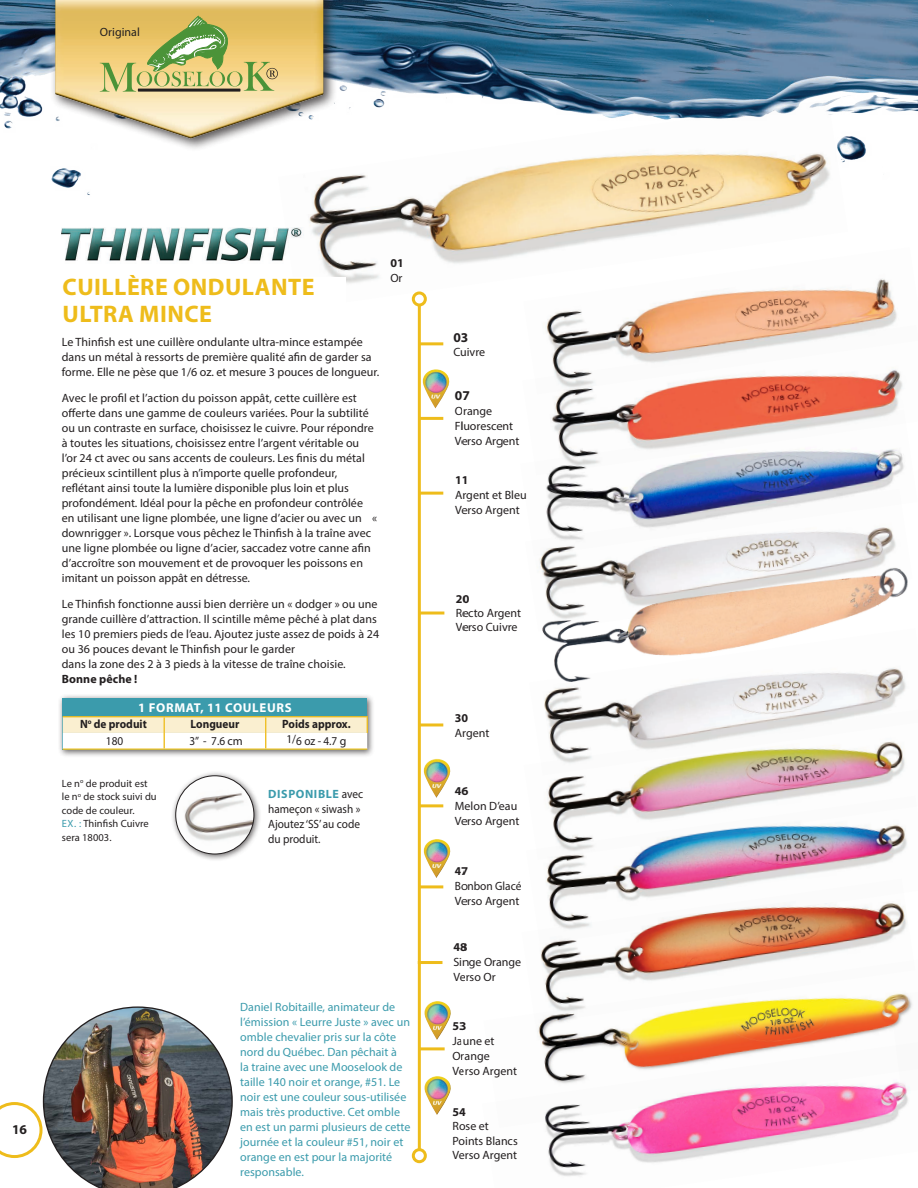
<style>
.page{position:relative;width:918px;height:1188px;background:#fff}
.page>*{position:absolute;margin:0;border:0;box-sizing:border-box;transform-origin:0 0}
.t1{font:700 24px "Myriad Pro";letter-spacing:.02em;color:#eebc1b}
.t2{font:700 13.5px "Myriad Pro";color:#231f20}
.t3{font:700 12.9px "Myriad Pro";letter-spacing:.05em;color:#fff}
.t4{font:12px/15px "Myriad Pro";letter-spacing:.005em;color:#231f20}
.t5{font:12px/15px "Myriad Pro";letter-spacing:.005em;color:#3b9bac}
.t6{font:12px/15px "Myriad Pro";letter-spacing:.005em;color:#231f20;scale:.94 1}
.t7{font:700 12px "Myriad Pro";color:#231f20;scale:.94 1}
.t8{font:700 12px "Myriad Pro";color:#231f20}
.t9{font:12px "Myriad Pro";letter-spacing:.005em;color:#231f20;scale:.95 1}
.t10{font:700 12px "Myriad Pro";color:#231f20;scale:.95 1}
.t11{font:10.5px/13.5px "Myriad Pro";letter-spacing:.005em;color:#231f20}
.s1{color:#3b9bac}
.s2{font-weight:700;color:#3b9bac}
</style>
<div class="page">
<img style="left:0;top:0;width:918px;height:195px">
<div style="left:50px;top:0;width:287px;height:152px;background:#231f20;opacity:.75"></div>
<img style="left:55px;top:0;width:268px;height:139px">
<svg style="left:100px;top:11px;width:178px;height:81px;background:#c8bd6c"></svg>
<img style="left:62px;top:227px;width:216px;height:34px">
<img style="left:278px;top:100px;width:570px;height:209px">
<img style="left:523px;top:247px;width:374px;height:78px">
<img style="left:545px;top:325px;width:358px;height:85px">
<img style="left:423px;top:759px;width:28px;height:39px">
<img style="left:423px;top:839px;width:28px;height:39px">
<img style="left:547px;top:775px;width:351px;height:21px">
<img style="left:546px;top:796px;width:361px;height:83px">
<img style="left:541px;top:879px;width:366px;height:80px">
<hr style="left:418px;top:305px;width:3px;height:845px;background:#eebc1b">
<div style="left:412px;top:291px;width:15px;height:15px;border:3px solid #eebc1b;border-radius:50%"></div>
<div style="left:412px;top:1148px;width:15px;height:15px;border:3px solid #eebc1b;border-radius:50%"></div>
<hr style="left:419px;top:342px;width:24px;height:3px;background:#eebc1b">
<hr style="left:419px;top:417px;width:24px;height:3px;background:#eebc1b">
<hr style="left:419px;top:492px;width:24px;height:3px;background:#eebc1b">
<hr style="left:419px;top:804px;width:24px;height:3px;background:#eebc1b">
<hr style="left:419px;top:885px;width:24px;height:3px;background:#eebc1b">
<div style="left:62px;top:277px;width:284px;height:51px;background:#fff"></div>
<img style="left:539px;top:556px;width:369px;height:72px">
<img style="left:424px;top:1001px;width:27px;height:39px">
<img style="left:537px;top:959px;width:376px;height:83px">
<hr style="left:418px;top:961px;width:24px;height:3px;background:#eebc1b">
<hr style="left:420px;top:612px;width:24px;height:3px;background:#eebc1b">
<img style="left:422px;top:369px;width:28px;height:39px">
<img style="left:424px;top:1076px;width:27px;height:39px">
<img style="left:542px;top:1042px;width:368px;height:134px">
<hr style="left:420px;top:1047px;width:25px;height:3px;background:#eebc1b">
<img style="left:542px;top:410px;width:362px;height:146px">
<img style="left:0;top:1006px;width:233px;height:182px">
<img style="left:542px;top:628px;width:364px;height:147px">
<hr style="left:419px;top:723px;width:24px;height:3px;background:#eebc1b">
<div style="left:58px;top:693px;width:317px;height:65px;background:#231f20;opacity:.7"></div>
<div style="left:63px;top:698px;width:304px;height:52px;background:#3b9bac"></div>
<hr style="left:63px;top:716px;width:101px;height:1px;background:#eebc1b">
<hr style="left:164px;top:716px;width:102px;height:1px;background:#eebc1b">
<hr style="left:266px;top:716px;width:102px;height:1px;background:#eebc1b">
<hr style="left:63px;top:749px;width:101px;height:1px;background:#eebc1b">
<hr style="left:164px;top:749px;width:102px;height:1px;background:#eebc1b">
<hr style="left:266px;top:749px;width:101px;height:1px;background:#eebc1b">
<svg style="left:63px;top:717px;width:305px;height:32px;background:#fbf4df"></svg>
<div style="left:171px;top:771px;width:91px;height:91px;background:#231f20;opacity:.7"></div>
<img style="left:176px;top:776px;width:78px;height:78px;border-radius:39px">
<div style="left:175px;top:775px;width:79px;height:79px;border:1px solid #231f20;border-radius:50%"></div>
<p class="t4" style="left:100px;top:25px;width:42px">Original</p>
<p class="t1" style="left:63px;top:274px;width:253px">CUILLÈRE ONDULANTE</p>
<p class="t1" style="left:63px;top:301px;width:151px">ULTRA MINCE</p>
<p class="t4" style="left:62px;top:334px;width:319px">Le Thinfish est une cuillère ondulante ultra-mince estampée dans un métal à ressorts de première qualité afin de garder sa forme. Elle ne pèse que 1/6 oz. et mesure 3 pouces de longueur.</p>
<p class="t4" style="left:62px;top:390px;width:317px">Avec le profil et l’action du poisson appât, cette cuillère est offerte dans une gamme de couleurs variées. Pour la subtilité ou un contraste en surface, choisissez le cuivre. Pour répondre à toutes les situations, choisissez entre l’argent véritable ou l’or 24 ct avec ou sans accents de couleurs. Les finis du métal précieux scintillent plus à n’importe quelle profondeur, reflétant ainsi toute la lumière disponible plus loin et plus profondément. Idéal pour la pêche en profondeur contrôlée en utilisant une ligne plombée, une ligne d’acier ou avec un « downrigger ». Lorsque vous pêchez le Thinfish à la traîne avec une ligne plombée ou ligne d’acier, saccadez votre canne afin d’accroître son mouvement et de provoquer les poissons en imitant un poisson appât en détresse.</p>
<p class="t4" style="left:62px;top:596px;width:319px">Le Thinfish fonctionne aussi bien derrière un « dodger » ou une grande cuillère d’attraction. Il scintille même pêché à plat dans les 10 premiers pieds de l’eau. Ajoutez juste assez de poids à 24 ou 36 pouces devant le Thinfish pour le garder<br>dans la zone des 2 à 3 pieds à la vitesse de traîne choisie.</p>
<p class="t8" style="left:62px;top:672px;width:77px">Bonne pêche !</p>
<p class="t3" style="left:138px;top:700px;width:155px">1 FORMAT, 11 COULEURS</p>
<p class="t7" style="left:80px;top:718px;width:73px">N<sup>o</sup> de produit</p>
<p class="t7" style="left:191px;top:718px;width:53px">Longueur</p>
<p class="t7" style="left:282px;top:718px;width:74px">Poids approx.</p>
<p class="t6" style="left:106px;top:733px;width:20px">180</p>
<p class="t6" style="left:189px;top:733px;width:58px">3” - 7.6 cm</p>
<p class="t6" style="left:287px;top:733px;width:65px">1/6 oz - 4.7 g</p>
<p class="t11" style="left:62px;top:776px;width:96px">Le n<sup>o</sup> de produit est le n<sup>o</sup> de stock suivi du code de couleur.<br><span class="s1">EX. :</span> Thinfish Cuivre sera 18003.</p>
<p class="t6" style="left:268px;top:786px;width:103px"><span class="s2">DISPONIBLE</span> avec hameçon « siwash »</p>
<p class="t6" style="left:268px;top:816px;width:99px">Ajoutez ‘SS’ au code</p>
<p class="t6" style="left:268px;top:831px;width:57px">du produit.</p>
<p class="t8" style="left:390px;top:257px;width:15px">01</p>
<p class="t4" style="left:390px;top:270px;width:14px">Or</p>
<p class="t2" style="left:12px;top:1122px;width:16px">16</p>
<p class="t5" style="left:240px;top:999px;width:172px">Daniel Robitaille, animateur de l’émission « Leurre Juste » avec un omble chevalier pris sur la côte nord du Québec. Dan pêchait à<br>la traine avec une Mooselook de taille 140 noir et orange, #51. Le noir est une couleur sous-utilisée mais très productive. Cet omble en est un parmi plusieurs de cette journée et la couleur #51, noir et orange en est pour la majorité responsable.</p>
<p class="t2" style="left:453px;top:329px;width:16px">03</p>
<p class="t4" style="left:453px;top:344px;width:33px">Cuivre</p>
<p class="t2" style="left:455px;top:388px;width:16px">07</p>
<p class="t4" style="left:455px;top:403px;width:39px">Orange</p>
<p class="t4" style="left:455px;top:418px;width:60px">Fluorescent</p>
<p class="t4" style="left:455px;top:433px;width:66px">Verso Argent</p>
<p class="t8" style="left:455px;top:473px;width:15px">11</p>
<p class="t4" style="left:455px;top:487px;width:73px">Argent et Bleu</p>
<p class="t4" style="left:455px;top:502px;width:66px">Verso Argent</p>
<p class="t8" style="left:456px;top:592px;width:15px">20</p>
<p class="t4" style="left:456px;top:606px;width:67px;line-height:14.4px">Recto Argent<br>Verso Cuivre</p>
<p class="t8" style="left:455px;top:711px;width:15px">30</p>
<p class="t4" style="left:455px;top:725px;width:36px">Argent</p>
<p class="t8" style="left:455px;top:784px;width:15px">46</p>
<p class="t4" style="left:455px;top:798px;width:64px">Melon D’eau</p>
<p class="t4" style="left:455px;top:813px;width:66px">Verso Argent</p>
<p class="t10" style="left:455px;top:865px;width:15px">47</p>
<p class="t9" style="left:455px;top:879px;width:72px">Bonbon Glacé</p>
<p class="t4" style="left:455px;top:894px;width:66px">Verso Argent</p>
<p class="t8" style="left:453px;top:941px;width:15px">48</p>
<p class="t4" style="left:453px;top:955px;width:69px">Singe Orange<br>Verso Or</p>
<p class="t8" style="left:453px;top:1019px;width:15px">53</p>
<p class="t4" style="left:453px;top:1033px;width:44px">Jaune et</p>
<p class="t4" style="left:453px;top:1048px;width:66px">Orange<br>Verso Argent</p>
<p class="t8" style="left:453px;top:1105px;width:15px">54</p>
<p class="t4" style="left:453px;top:1119px;width:38px">Rose et</p>
<p class="t4" style="left:453px;top:1133px;width:67px">Points Blancs</p>
<p class="t4" style="left:453px;top:1147px;width:66px">Verso Argent</p>
</div>
